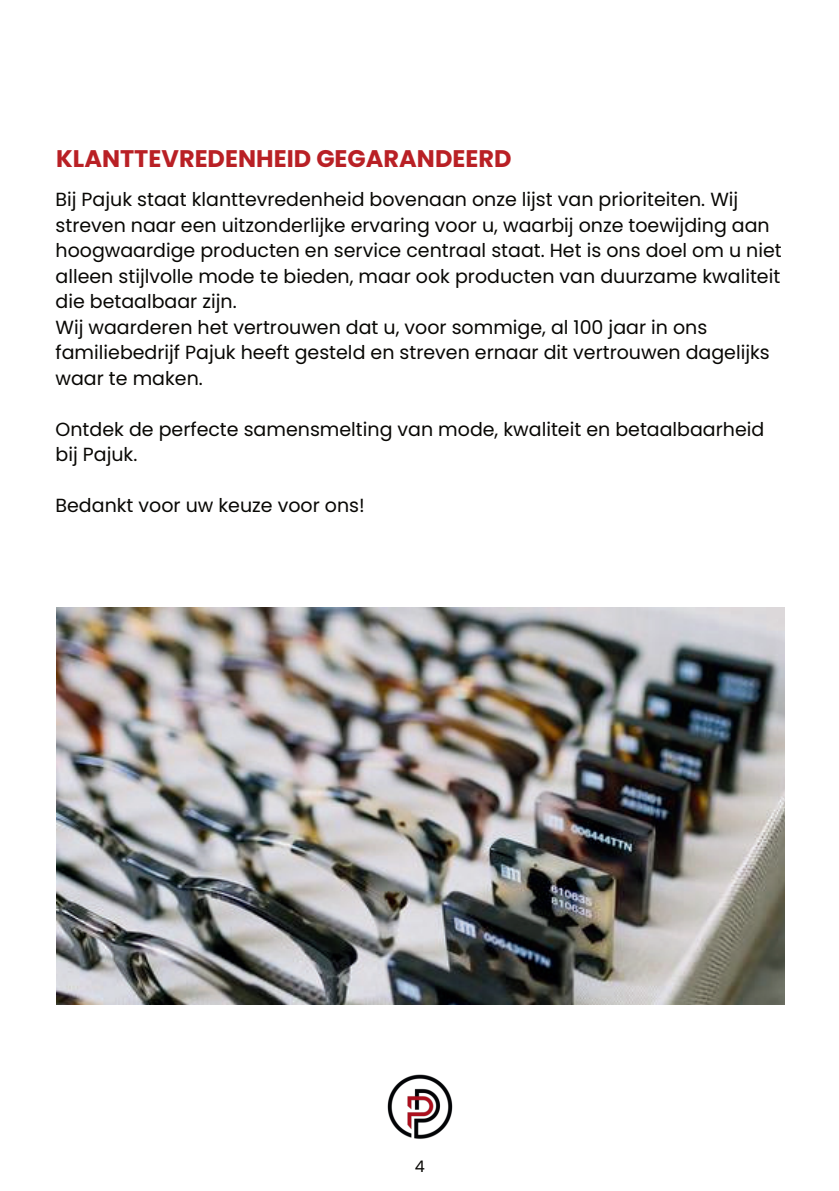
<style>
.page{position:relative;width:839px;height:1191px;background:#fff}
.page>*{position:absolute;margin:0;border:0;box-sizing:border-box;transform-origin:0 0}
.t1{font:700 24px "Poppins";color:#b92025}
.t2{font:19px/25.6px "Poppins";color:#080704}
.t3{font:16px "Poppins";color:#080704}
</style>
<div class="page">
<img style="left:387px;top:1074px;width:66px;height:65px">
<img style="left:57px;top:607px;width:727px;height:398px">
<p class="t1" style="left:56px;top:144px;width:457px">KLANTTEVREDENHEID GEGARANDEERD</p>
<p class="t2" style="left:56px;top:187px;width:727px">Bij Pajuk staat klanttevredenheid bovenaan onze lijst van prioriteiten. Wij streven naar een uitzonderlijke ervaring voor u, waarbij onze toewijding aan hoogwaardige producten en service centraal staat. Het is ons doel om u niet alleen stijlvolle mode te bieden, maar ook producten van duurzame kwaliteit die betaalbaar zijn.<br>Wij waarderen het vertrouwen dat u, voor sommige, al 100 jaar in ons familiebedrijf Pajuk heeft gesteld en streven ernaar dit vertrouwen dagelijks waar te maken.</p>
<p class="t2" style="left:56px;top:416px;width:710px">Ontdek de perfecte samensmelting van mode, kwaliteit en betaalbaarheid bij Pajuk.</p>
<p class="t2" style="left:56px;top:493px;width:311px">Bedankt voor uw keuze voor ons!</p>
<p class="t3" style="left:414px;top:1157px;width:12px">4</p>
</div>
